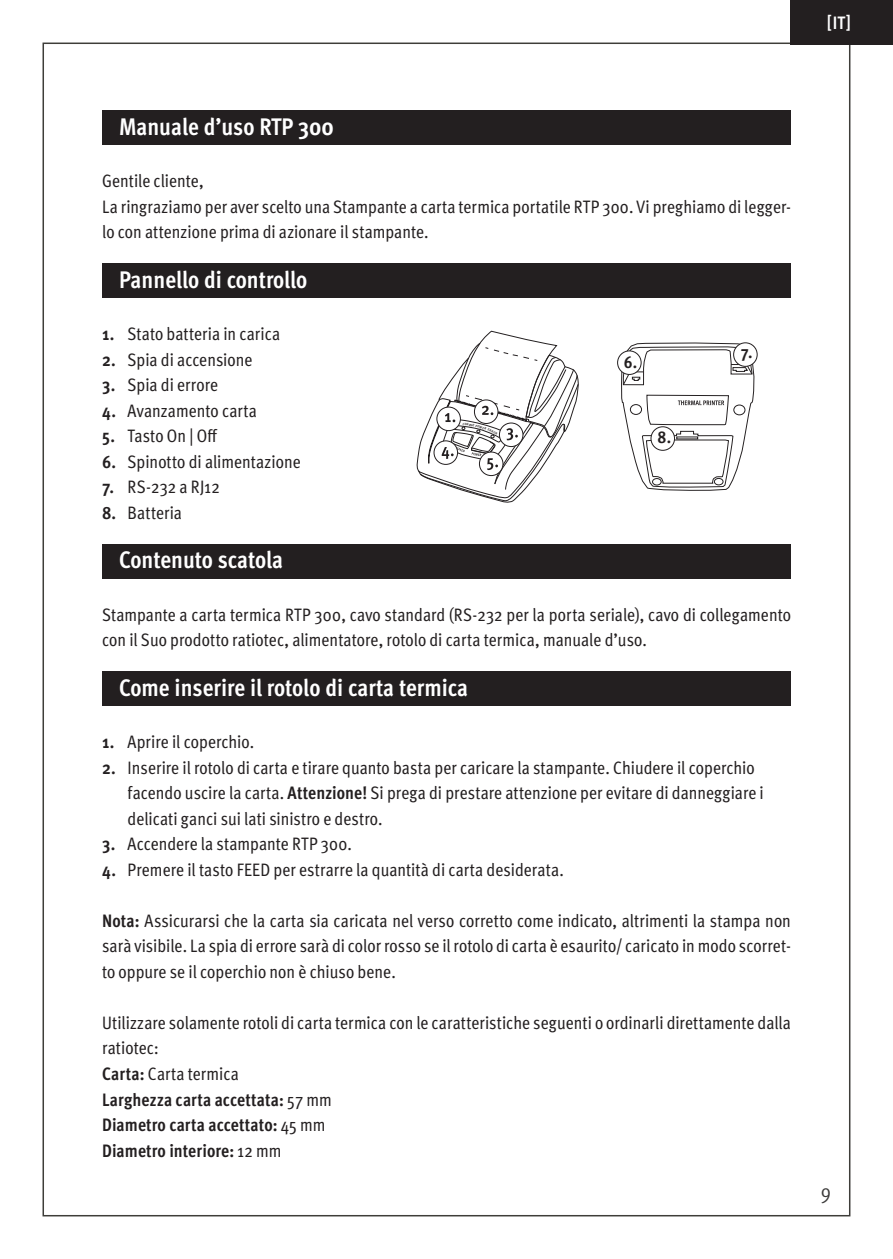
<style>
.page{position:relative;width:893px;height:1259px;background:#fff}
.page>*{position:absolute;margin:0;border:0;box-sizing:border-box;transform-origin:0 0}
.t1{font:700 condensed 24px "Meta Pro";color:#fff}
.t2{font:21px "Meta Cond Normal";color:#3a3938}
.t3{font:condensed 18px/25.5px "Meta Pro";letter-spacing:.005em;color:#231f20}
.t4{font:700 condensed 18px "Meta Pro";color:#fff}
.t5{font:700 condensed 17.4px "Meta Pro";color:#231f20}
.s1{font-weight:700}
</style>
<div class="page">
<svg style="left:621px;top:342px;width:135px;height:149px"></svg>
<div style="left:651px;top:427px;width:23px;height:23px;background:#fff;border-radius:50%"></div>
<div style="left:651px;top:426px;width:24px;height:25px;border:1px solid #231f20;border-radius:50%"></div>
<div style="left:618px;top:351px;width:23px;height:23px;background:#fff;border-radius:50%"></div>
<div style="left:617px;top:350px;width:25px;height:25px;border:1px solid #231f20;border-radius:50%"></div>
<div style="left:734px;top:343px;width:23px;height:23px;background:#fff;border-radius:50%"></div>
<div style="left:733px;top:342px;width:25px;height:25px;border:1px solid #231f20;border-radius:50%"></div>
<div style="left:102px;top:111px;width:689px;height:34px;background:#231f20"></div>
<div style="left:102px;top:264px;width:689px;height:34px;background:#231f20"></div>
<div style="left:102px;top:544px;width:689px;height:34px;background:#231f20"></div>
<div style="left:102px;top:672px;width:689px;height:34px;background:#231f20"></div>
<div style="left:791px;top:0;width:102px;height:44px;background:#231f20"></div>
<svg style="left:417px;top:331px;width:162px;height:172px"></svg>
<p class="t4" style="left:827px;top:9px;width:26px">[IT]</p>
<h1 class="t1" style="left:119px;top:108px;width:216px">Manuale d’uso RTP 300</h1>
<p class="t3" style="left:102px;top:167px;width:690px">Gentile cliente,<br>La ringraziamo per aver scelto una Stampante a carta termica portatile RTP 300. Vi preghiamo di legger&shy;lo con attenzione prima di azionare il stampante.</p>
<h1 class="t1" style="left:119px;top:261px;width:190px">Pannello di controllo</h1>
<p class="t3" style="left:102px;top:320px;width:180px"><span class="s1">1.</span> Stato batteria in carica</p>
<p class="t3" style="left:102px;top:345px;width:152px"><span class="s1">2.</span> Spia di accensione</p>
<p class="t3" style="left:102px;top:371px;width:118px"><span class="s1">3.</span> Spia di errore</p>
<p class="t3" style="left:102px;top:396px;width:156px"><span class="s1">4.</span> Avanzamento carta</p>
<p class="t3" style="left:102px;top:422px;width:117px"><span class="s1">5.</span> Tasto On | Off</p>
<p class="t3" style="left:102px;top:447px;width:200px"><span class="s1">6.</span> Spinotto di alimentazione</p>
<p class="t3" style="left:102px;top:473px;width:119px"><span class="s1">7.</span> RS-232 a RJ12</p>
<p class="t3" style="left:102px;top:498px;width:81px"><span class="s1">8.</span> Batteria</p>
<h1 class="t1" style="left:119px;top:542px;width:165px">Contenuto scatola</h1>
<p class="t5" style="left:624px;top:348px;width:15px">6.</p>
<p class="t5" style="left:658px;top:423px;width:15px">8.</p>
<p class="t5" style="left:741px;top:338px;width:13px">7.</p>
<p class="t3" style="left:102px;top:600px;width:690px">Stampante a carta termica RTP 300, cavo standard (RS-232 per la porta seriale), cavo di collegamento con il Suo prodotto ratiotec, alimentatore, rotolo di carta termica, manuale d’uso.</p>
<h1 class="t1" style="left:119px;top:669px;width:351px">Come inserire il rotolo di carta termica</h1>
<p class="t3" style="left:102px;top:728px;width:154px"><span class="s1">1.</span> Aprire il coperchio.</p>
<p class="t3" style="left:128px;top:753px;width:638px;text-indent:-26px"><span class="s1">2.</span> Inserire il rotolo di carta e tirare quanto basta per caricare la stampante. Chiudere il coperchio facendo uscire la carta. <span class="s1">Attenzione!</span> Si prega di prestare attenzione per evitare di danneggiare i delicati ganci sui lati sinistro e destro.</p>
<p class="t3" style="left:102px;top:830px;width:251px"><span class="s1">3.</span> Accendere la stampante RTP 300.</p>
<p class="t3" style="left:102px;top:855px;width:463px"><span class="s1">4.</span> Premere il tasto FEED per estrarre la quantità di carta desiderata.</p>
<p class="t3" style="left:102px;top:906px;width:690px;text-align:justify"><span class="s1">Nota:</span> Assicurarsi che la carta sia caricata nel verso corretto come indicato, altrimenti la stampa non sarà visibile. La spia di errore sarà di color rosso se il rotolo di carta è esaurito/ caricato in modo scorret&shy;to oppure se il coperchio non è chiuso bene.</p>
<p class="t3" style="left:102px;top:1008px;width:690px">Utilizzare solamente rotoli di carta termica con le caratteristiche seguenti o ordinarli direttamente dalla ratiotec:<br><span class="s1">Carta:</span> Carta termica<br><span class="s1">Larghezza carta accettata:</span> 57 mm<br><span class="s1">Diametro carta accettato:</span> 45 mm<br><span class="s1">Diametro interiore:</span> 12 mm</p>
<p class="t2" style="left:821px;top:1180px;width:12px">9</p>
</div>
